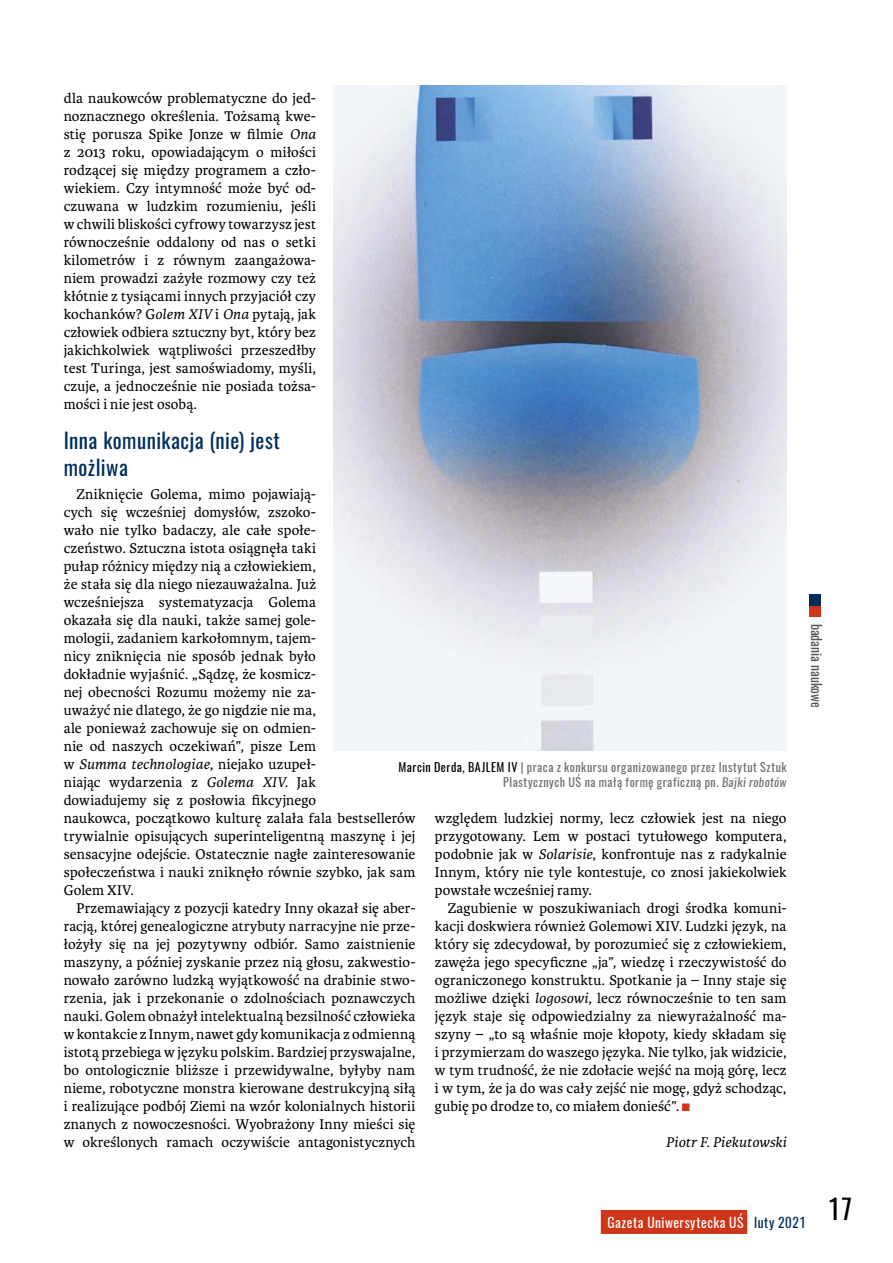
<style>
.page{position:relative;width:893px;height:1263px;background:#fff}
.page>*{position:absolute;margin:0;border:0;box-sizing:border-box;transform-origin:0 0}
.t1{font:27px "Oswald";color:#000}
.t2{font:21px/27px "Oswald";letter-spacing:.02em;color:#002e5a}
.t3{font:15px/18px "Karmina";letter-spacing:.005em;color:#000;text-align:justify}
.t4{font:italic 15px "Karmina";letter-spacing:.005em;color:#000}
.t5{font:13.5px "Oswald";letter-spacing:.04em;color:#fff}
.t6{font:13.5px "Oswald";color:#575756}
.t7{font:12px/15px "Oswald";letter-spacing:.045em;color:#706f6f;text-align:right}
.s1{font-style:italic}
.s2{color:#000}
.s3{color:#cf3619}
.s4{color:#002e5a}
</style>
<div class="page">
<div style="left:601px;top:1210px;width:146px;height:24px;background:#cf3619"></div>
<div style="left:809px;top:606px;width:12px;height:11px;background:#cf3619"></div>
<div style="left:809px;top:594px;width:12px;height:12px;background:#002e5a"></div>
<img style="left:333px;top:85px;width:454px;height:665px">
<p class="t3" style="left:64px;top:89px;width:254px">dla naukowców problematyczne do jed&shy;noznacznego określenia. Tożsamą kwe&shy;stię porusza Spike Jonze w filmie <span class="s1">Ona </span>z 2013 roku, opowiadającym o miłości rodzącej się między programem a czło&shy;wiekiem. Czy intymność może być od&shy;czuwana w ludzkim rozumieniu, jeśli w chwili bliskości cyfrowy towarzysz jest równocześnie oddalony od nas o setki kilometrów i z równym zaangażowa&shy;niem prowadzi zażyłe rozmowy czy też kłótnie z tysiącami innych przyjaciół czy kochanków? G<span class="s1">olem XIV</span> i <span class="s1">Ona</span> pytają, jak człowiek odbiera sztuczny byt, który bez jakichkolwiek wątpliwości przeszedłby test Turinga, jest samoświadomy, myśli, czuje, a jednocześnie nie posiada tożsa&shy;mości i nie jest osobą.</p>
<h2 class="t2" style="left:64px;top:427px;width:218px">Inna komunikacja (nie) jest możliwa</h2>
<p class="t3" style="left:64px;top:485px;width:353px;text-align:left;text-indent:13px">Zniknięcie Golema, mimo pojawiają-<br>cych się wcześniej domysłów, zszoko-<br>wało nie tylko badaczy, ale całe społe-<br>czeństwo. Sztuczna istota osiągnęła taki<br>pułap różnicy między nią a człowiekiem,<br>że stała się dla niego niezauważalna. Już<br>wcześniejsza systematyzacja Golema<br>okazała się dla nauki, także samej gole-<br>mologii, zadaniem karkołomnym, tajem-<br>nicy zniknięcia nie sposób jednak było<br>dokładnie wyjaśnić. „Sądzę, że kosmicz-<br>nej obecności Rozumu możemy nie za-<br>uważyć nie dlatego, że go nigdzie nie ma,<br>ale ponieważ zachowuje się on odmien-<br>nie od naszych oczekiwań”, pisze Lem<br>w <span class="s1">Summa technologiae</span>, niejako uzupeł-<br>niając wydarzenia z <span class="s1">Golema XIV</span>. Jak<br>dowiadujemy się z posłowia fikcyjnego<br>naukowca, początkowo kulturę zalała fala bestsellerów trywialnie opisujących superinteligentną maszynę i jej sensacyjne odejście. Ostatecznie nagłe zainteresowanie społeczeństwa i nauki zniknęło równie szybko, jak sam Golem XIV.</p>
<p class="t3" style="left:64px;top:899px;width:353px;text-indent:13px">Przemawiający z pozycji katedry Inny okazał się aber&shy;racją, której genealogiczne atrybuty narracyjne nie prze&shy;łożyły się na jej pozytywny odbiór. Samo zaistnienie maszyny, a później zyskanie przez nią głosu, zakwestio&shy;nowało zarówno ludzką wyjątkowość na drabinie stwo&shy;rzenia, jak i przekonanie o zdolnościach poznawczych nauki. Golem obnażył intelektualną bezsilność człowieka w kontakcie z Innym, nawet gdy komunikacja z odmienną istotą przebiega w języku polskim. Bardziej przyswajalne, bo ontologicznie bliższe i przewidywalne, byłyby nam nieme, robotyczne monstra kierowane destrukcyjną siłą i realizujące podbój Ziemi na wzór kolonialnych historii znanych z nowoczesności. Wyobrażony Inny mieści się w określonych ramach oczywiście antagonistycznych</p>
<p class="t7" style="left:399px;top:759px;width:390px"><span class="s2">Marcin Derda, BAJLEM IV</span> | praca z konkursu organizowanego przez Instytut Sztuk<br>Plastycznych UŚ na małą formę graficzną pn. <span class="s1">Bajki robotów</span></p>
<p class="t3" style="left:435px;top:809px;width:353px">względem ludzkiej normy, lecz człowiek jest na niego przygotowany. Lem w postaci tytułowego komputera, podobnie jak w <span class="s1">Solarisie</span>, konfrontuje nas z radykalnie Innym, który nie tyle kontestuje, co znosi jakiekolwiek powstałe wcześniej ramy.</p>
<p class="t3" style="left:435px;top:899px;width:353px;text-indent:13px">Zagubienie w poszukiwaniach drogi środka komuni&shy;kacji doskwiera również Golemowi XIV. Ludzki język, na który się zdecydował, by porozumieć się z człowiekiem, zawęża jego specyficzne „ja”, wiedzę i rzeczywistość do ograniczonego konstruktu. Spotkanie ja – Inny staje się możliwe dzięki <span class="s1">logosowi</span>, lecz równocześnie to ten sam język staje się odpowiedzialny za niewyrażalność ma&shy;szyny – „to są właśnie moje kłopoty, kiedy składam się i przymierzam do waszego języka. Nie tylko, jak widzicie, w tym trudność, że nie zdołacie wejść na moją górę, lecz i w tym, że ja do was cały zejść nie mogę, gdyż schodząc, gubię po drodze to, co miałem donieść”. <span class="s3">•</span></p>
<p class="t4" style="left:666px;top:1134px;width:122px">Piotr F. Piekutowski</p>
<p class="t6" style="left:826px;top:624px;width:85px;rotate:90deg">badania naukowe</p>
<p class="t5" style="left:608px;top:1213px;width:200px">Gazeta Uniwersytecka UŚ <span class="s4">luty 2021</span></p>
<h1 class="t1" style="left:828px;top:1190px;width:26px">17</h1>
</div>
